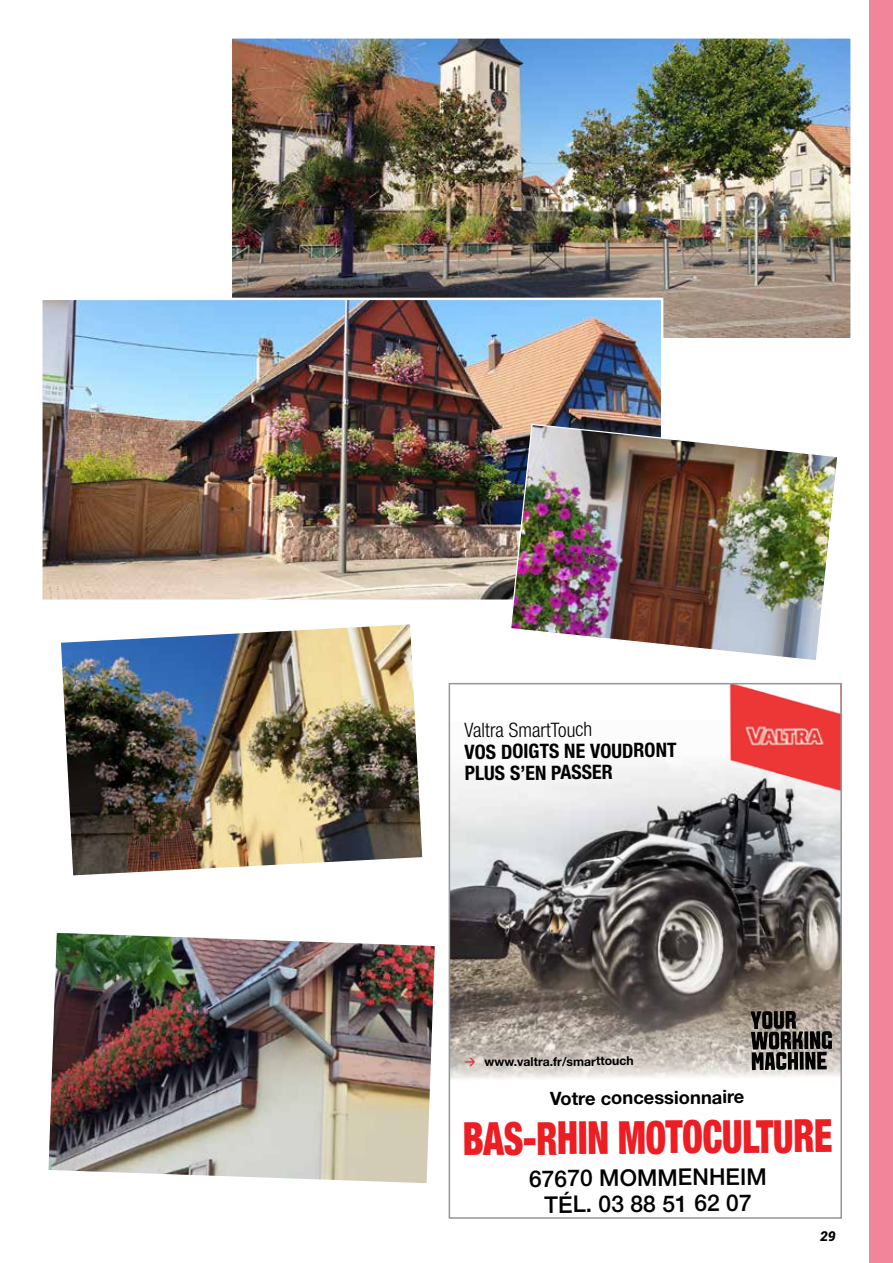
<style>
.page{position:relative;width:893px;height:1263px;background:#fff}
.page>*{position:absolute;margin:0;border:0;box-sizing:border-box;transform-origin:0 0}
.t1{font:900 condensed 45.75px "Helvetica Neue";color:#ed1d24;scale:.81 1}
.t2{font:500 22.95px/26px "Helvetica Neue";color:#000;text-align:center}
.t3{font:700 condensed 19.95px/21.8px "Helvetica Neue";letter-spacing:-.01em;color:#000}
.t4{font:300 condensed 19.95px "Helvetica Neue";letter-spacing:-.01em;color:#000}
.t5{font:700 18.3px "Helvetica Neue";letter-spacing:-.01em;color:#000}
.t6{font:italic 900 13.5px "Roboto";color:#000}
.t7{font:700 12.3px "Helvetica Neue";color:#000}
</style>
<div class="page">
<img style="left:48px;top:932px;width:387px;height:251px">
<svg style="left:452px;top:686px;width:387px;height:393px"></svg>
<svg style="left:751px;top:1011px;width:81px;height:59px;background:#5b5651"></svg>
<div style="left:449px;top:683px;width:393px;height:536px;border:2px solid #939598"></div>
<div style="left:870px;top:0;width:23px;height:1263px;background:#f3859b"></div>
<img style="left:233px;top:39px;width:617px;height:298px">
<div style="left:230px;top:36px;width:623px;height:304px;border:2px solid #fff"></div>
<img style="left:43px;top:301px;width:617px;height:298px">
<div style="left:40px;top:298px;width:623px;height:304px;border:2px solid #fff"></div>
<img style="left:61px;top:624px;width:362px;height:252px">
<img style="left:509px;top:423px;width:329px;height:237px">
<svg style="left:465px;top:1058px;width:10px;height:9px"></svg>
<p class="t4" style="left:464px;top:718px;width:130px">Valtra SmartTouch</p>
<p class="t3" style="left:464px;top:740px;width:214px">VOS DOIGTS NE VOUDRONT<br>PLUS S’EN PASSER</p>
<p class="t7" style="left:485px;top:1054px;width:151px">www.valtra.fr/smarttouch</p>
<p class="t5" style="left:550px;top:1086px;width:196px">Votre concessionnaire</p>
<h1 class="t1" style="left:462px;top:1112px;width:458px;rotate:-1deg">BAS-RHIN MOTOCULTURE</h1>
<p class="t2" style="left:529px;top:1163px;width:239px">67670 MOMMENHEIM<br>TÉL. 03 88 51 62 07</p>
<p class="t6" style="left:820px;top:1227px;width:17px">29</p>
</div>
